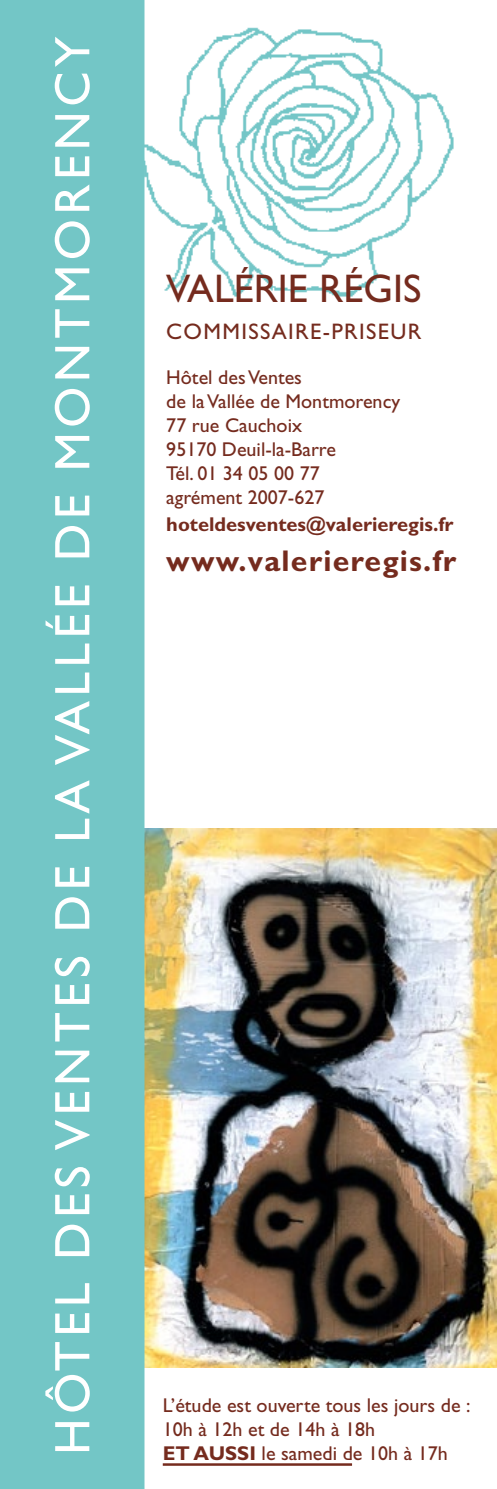
<style>
.page{position:relative;width:497px;height:1489px;background:#fff}
.page>*{position:absolute;margin:0;border:0;box-sizing:border-box;transform-origin:0 0}
.t1{font:50px "Gill Sans Std";letter-spacing:.09em;color:#fff}
.t2{font:40px "Gill Sans Std";color:#752b1e}
.t3{font:700 30px "Gill Sans Std";letter-spacing:.04em;color:#752b1e}
.t4{font:22.5px "Gill Sans Std";letter-spacing:.06em;color:#752b1e}
.t5{font:20px/24px "Gill Sans Std";color:#752b1e}
.t6{font:700 20px "Gill Sans Std";color:#752b1e}
.s1{font-weight:700}
</style>
<div class="page">
<img style="left:144px;top:828px;width:352px;height:539px">
<img style="left:144px;top:25px;width:310px;height:276px">
<div style="left:0;top:0;width:144px;height:1488px;background:#73c6c6"></div>
<hr style="left:162px;top:1462px;width:189px;height:3px;background:#752b1e">
<h1 class="t1" style="left:44px;top:1454px;width:1419px;rotate:-90deg">HÔTEL DES VENTES DE LA VALLÉE DE MONTMORENCY</h1>
<h2 class="t2" style="left:166px;top:265px;width:256px">Valérie Régis</h2>
<p class="t4" style="left:166px;top:318px;width:256px">commissaire-priseur</p>
<p class="t5" style="left:166px;top:365px;width:235px">Hôtel des Ventes<br>de la Vallée de Montmorency<br>77 rue Cauchoix<br>95170 Deuil-la-Barre<br>Tél. 01 34 05 00 77 agrément 2007-627</p>
<p class="t6" style="left:166px;top:512px;width:288px">hoteldesventes@valerieregis.fr</p>
<h3 class="t3" style="left:166px;top:543px;width:291px">www.valerieregis.fr</h3>
<p class="t5" style="left:162px;top:1392px;width:309px">L’étude est ouverte tous les jours de :<br>10h à 12h et de 14h à 18h</p>
<p class="t5" style="left:162px;top:1440px;width:286px"><span class="s1">et aussi</span> le samedi de 10h à 17h</p>
</div>
